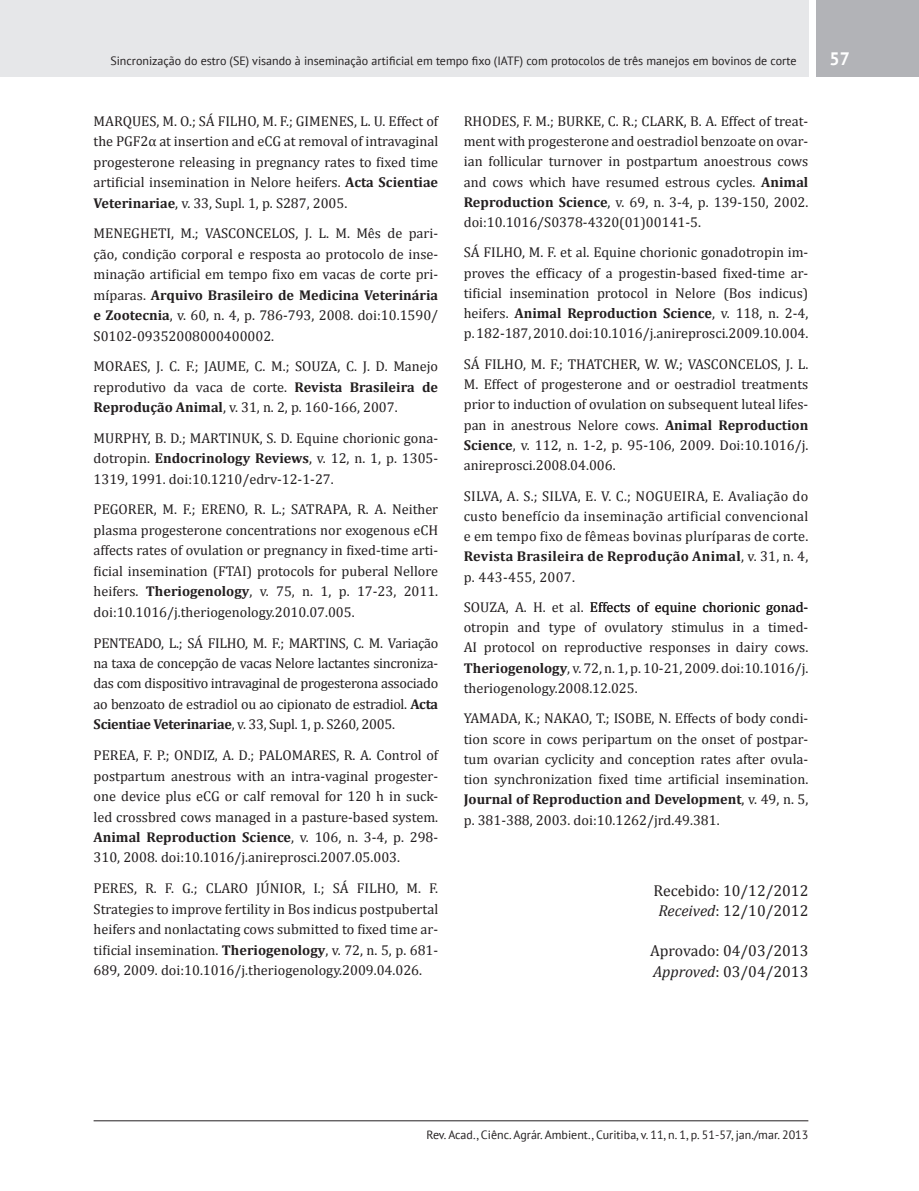
<style>
.page{position:relative;width:919px;height:1191px;background:#fff}
.page>*{position:absolute;margin:0;border:0;box-sizing:border-box;transform-origin:0 0}
.t1{font:700 18px "PT Sans";color:#fff}
.Corpo_de_texto_-_Dir{font:15.75px "Cambria";color:#231f20}
.Referências{font:14.25px/20.2px "Cambria";color:#231f20;text-align:justify}
.t2{font:12px "PT Sans";color:#231f20}
.s1{font-weight:700}
.s2{font-style:italic}
</style>
<div class="page">
<div style="left:0;top:0;width:808px;height:77px;background:#e6e7e9"></div>
<div style="left:816px;top:0;width:102px;height:77px;background:#b2b3b7"></div>
<hr style="left:94px;top:1120px;width:714px;height:1px;background:#231f20">
<p class="t2" style="left:110px;top:53px;width:687px">Sincronização do estro (SE) visando à inseminação artificial em tempo fixo (IATF) com protocolos de três manejos em bovinos de corte</p>
<p class="t1" style="left:829px;top:47px;width:22px">57</p>
<p class="Referências" style="left:94px;top:111px;width:346px">MARQUES, M. O.; SÁ FILHO, M. F.; GIMENES, L. U. Effect of the PGF2α at insertion and eCG at removal of intravaginal progesterone releasing in pregnancy rates to fixed time artificial insemination in Nelore heifers. <span class="s1">Acta Scientiae Veterinariae</span>, v. 33, Supl. 1, p. S287, 2005.</p>
<p class="Referências" style="left:94px;top:223px;width:346px">MENEGHETI, M.; VASCONCELOS, J. L. M. Mês de pari&shy;ção, condição corporal e resposta ao protocolo de inse&shy;minação artificial em tempo fixo em vacas de corte pri&shy;míparas. <span class="s1">Arquivo Brasileiro de Medicina Veterinária e Zootecnia</span>, v. 60, n. 4, p. 786-793, 2008. doi:10.1590/ S0102-09352008000400002.</p>
<p class="Referências" style="left:94px;top:356px;width:346px">MORAES, J. C. F.; JAUME, C. M.; SOUZA, C. J. D. Manejo reprodutivo da vaca de corte. <span class="s1">Revista Brasileira de Reprodução Animal</span>, v. 31, n. 2, p. 160-166, 2007.</p>
<p class="Referências" style="left:94px;top:428px;width:346px">MURPHY, B. D.; MARTINUK, S. D. Equine chorionic gona&shy;dotropin. <span class="s1">Endocrinology Reviews</span>, v. 12, n. 1, p. 1305- 1319, 1991. doi:10.1210/edrv-12-1-27.</p>
<p class="Referências" style="left:94px;top:499px;width:346px">PEGORER, M. F.; ERENO, R. L.; SATRAPA, R. A. Neither plasma progesterone concentrations nor exogenous eCH affects rates of ovulation or pregnancy in fixed-time arti&shy;ficial insemination (FTAI) protocols for puberal Nellore heifers. <span class="s1">Theriogenology</span>, v. 75, n. 1, p. 17-23, 2011. doi:10.1016/j.theriogenology.2010.07.005.</p>
<p class="Referências" style="left:94px;top:632px;width:346px">PENTEADO, L.; SÁ FILHO, M. F.; MARTINS, C. M. Variação na taxa de concepção de vacas Nelore lactantes sincroniza&shy;das com dispositivo intravaginal de progesterona associado ao benzoato de estradiol ou ao cipionato de estradiol. <span class="s1">Acta Scientiae Veterinariae</span>, v. 33, Supl. 1, p. S260, 2005.</p>
<p class="Referências" style="left:94px;top:745px;width:346px">PEREA, F. P.; ONDIZ, A. D.; PALOMARES, R. A. Control of postpartum anestrous with an intra-vaginal progester&shy;one device plus eCG or calf removal for 120 h in suck&shy;led crossbred cows managed in a pasture-based system.<br><span class="s1">Animal Reproduction Science</span>, v. 106, n. 3-4, p. 298- 310, 2008. doi:10.1016/j.anireprosci.2007.05.003.</p>
<p class="Referências" style="left:94px;top:878px;width:346px">PERES, R. F. G.; CLARO JÚNIOR, I.; SÁ FILHO, M. F.<br>Strategies to improve fertility in Bos indicus postpubertal heifers and nonlactating cows submitted to fixed time ar&shy;tificial insemination. <span class="s1">Theriogenology</span>, v. 72, n. 5, p. 681- 689, 2009. doi:10.1016/j.theriogenology.2009.04.026.</p>
<p class="Referências" style="left:463px;top:111px;width:346px">RHODES, F. M.; BURKE, C. R.; CLARK, B. A. Effect of treat&shy;ment with progesterone and oestradiol benzoate on ovar&shy;ian follicular turnover in postpartum anoestrous cows and cows which have resumed estrous cycles. <span class="s1">Animal Reproduction Science</span>, v. 69, n. 3-4, p. 139-150, 2002. doi:10.1016/S0378-4320(01)00141-5.</p>
<p class="Referências" style="left:463px;top:242px;width:346px">SÁ FILHO, M. F. et al. Equine chorionic gonadotropin im&shy;proves the efficacy of a progestin-based fixed-time ar&shy;tificial insemination protocol in Nelore (Bos indicus) heifers. <span class="s1">Animal Reproduction Science</span>, v. 118, n. 2-4, p. 182-187, 2010. doi:10.1016/j.anireprosci.2009.10.004.</p>
<p class="Referências" style="left:463px;top:354px;width:346px">SÁ FILHO, M. F.; THATCHER, W. W.; VASCONCELOS, J. L.<br>M. Effect of progesterone and or oestradiol treatments prior to induction of ovulation on subsequent luteal lifes&shy;pan in anestrous Nelore cows. <span class="s1">Animal Reproduction Science</span>, v. 112, n. 1-2, p. 95-106, 2009. Doi:10.1016/j. anireprosci.2008.04.006.</p>
<p class="Referências" style="left:463px;top:485px;width:346px">SILVA, A. S.; SILVA, E. V. C.; NOGUEIRA, E. Avaliação do custo benefício da inseminação artificial convencional e em tempo fixo de fêmeas bovinas pluríparas de corte.<br><span class="s1">Revista Brasileira de Reprodução Animal</span>, v. 31, n. 4, p. 443-455, 2007.</p>
<p class="Referências" style="left:463px;top:597px;width:346px">SOUZA, A. H. et al. Effects of equine chorionic gonad&shy;otropin and type of ovulatory stimulus in a timed-AI protocol on reproductive responses in dairy cows.<br><span class="s1">Theriogenology</span>, v. 72, n. 1, p. 10-21, 2009. doi:10.1016/j. theriogenology.2008.12.025.</p>
<p class="Referências" style="left:463px;top:708px;width:346px">YAMADA, K.; NAKAO, T.; ISOBE, N. Effects of body condi&shy;tion score in cows peripartum on the onset of postpar&shy;tum ovarian cyclicity and conception rates after ovula&shy;tion synchronization fixed time artificial insemination.<br><span class="s1">Journal of Reproduction and Development</span>, v. 49, n. 5, p. 381-388, 2003. doi:10.1262/jrd.49.381.</p>
<p class="Corpo_de_texto_-_Dir" style="left:653px;top:881px;width:156px">Recebido: 10/12/2012</p>
<p class="Corpo_de_texto_-_Dir" style="left:658px;top:901px;width:151px"><span class="s2">Received</span>: 12/10/2012</p>
<p class="Corpo_de_texto_-_Dir" style="left:650px;top:941px;width:160px">Aprovado: 04/03/2013</p>
<p class="Corpo_de_texto_-_Dir" style="left:653px;top:962px;width:157px"><span class="s2">Approved</span>: 03/04/2013</p>
<p class="t2" style="left:426px;top:1126px;width:383px">Rev. Acad., Ciênc. Agrár. Ambient., Curitiba, v. 11, n. 1, p. 51-57, jan./mar. 2013</p>
</div>
